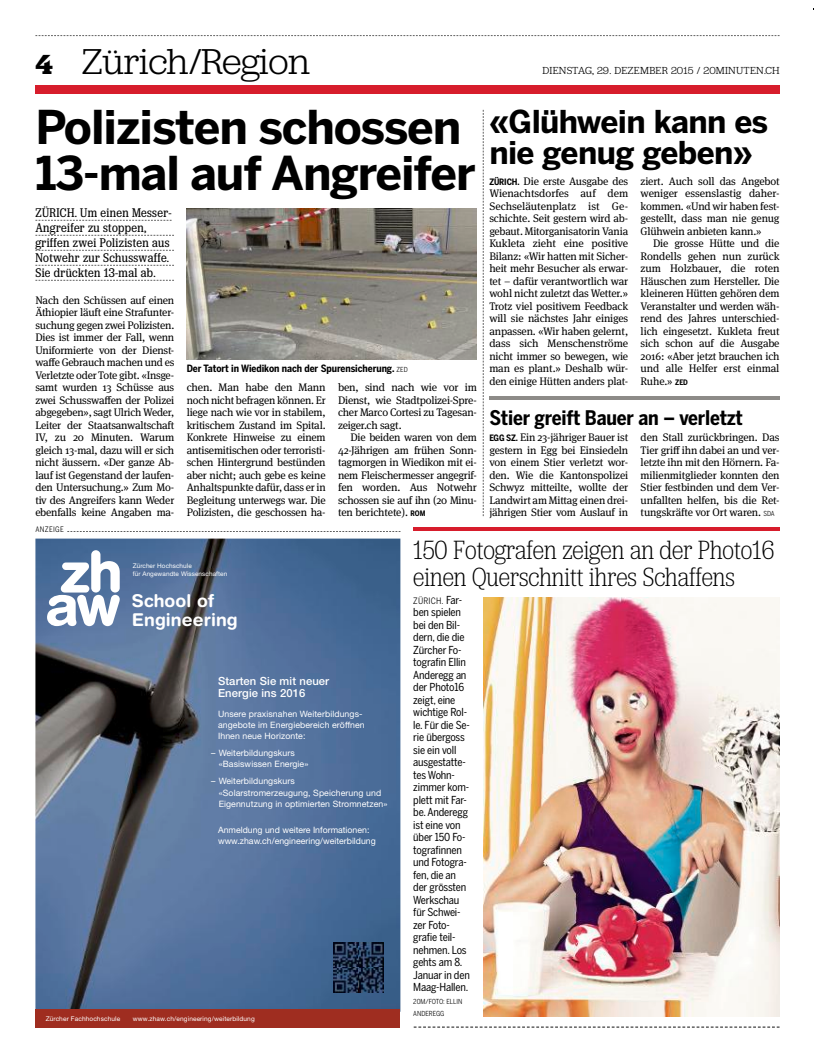
<style>
.page{position:relative;width:815px;height:1063px;background:#fff}
.page>*{position:absolute;margin:0;border:0;box-sizing:border-box;transform-origin:0 0}
.t1{font:700 46.25px/46.2px "Benton Sans";letter-spacing:-.025em;color:#000}
.t2{font:300 37.5px "Jubilat";letter-spacing:-.01em;color:#000}
.t3{font:700 31.25px/31.2px "Benton Sans";letter-spacing:-.02em;color:#000}
.t4{font:300 27.5px/26.2px "Jubilat Cond";color:#000}
.t5{font:700 20px "Benton Sans Cond";letter-spacing:-.01em;color:#000}
.t6{font:700 17.75px/18.5px "Helvetica Rounded LT";letter-spacing:.005em;color:#fff}
.t7{font:13.12px/15px "Jubilat Cond";letter-spacing:.025em;color:#000}
.t8{font:500 11.25px/12.1px "Helvetica Neue";letter-spacing:.01em;color:#fff}
.t9{font:11px/12.5px "Meta Serif OT";letter-spacing:-.02em;color:#000;text-align:justify}
.t10{font:11px/12.5px "Benton Sans Cond";letter-spacing:-.015em;color:#000}
.t11{font:300 10.62px "Jubilat";letter-spacing:.02em;color:#000}
.t12{font:700 10px "Benton Sans Cond";letter-spacing:-.005em;color:#000}
.t13{font:8.75px/11.2px "Helvetica Neue";letter-spacing:.01em;color:#fff}
.t14{font:8.75px "Benton Sans Cond";letter-spacing:.02em;color:#000}
.t15{font:7.5px "Benton Sans Cond";letter-spacing:.04em;color:#000}
.t16{font:6.88px/12.5px "Benton Sans Cond";color:#000}
.t17{font:6.5px "Helvetica Neue";letter-spacing:.02em;color:#fff}
.t18{font:6.38px/8px "Helvetica Neue";letter-spacing:.015em;color:#fff}
.s1{font-weight:700;font-size:28.75px}
.s2{font-family:"Benton Sans Cond";font-weight:700;font-size:8.75px}
.s3{font-family:"Benton Sans Cond";font-weight:700;font-size:7.5px}
.s4{font-family:"Benton Sans Cond";font-size:6.88px}
.s5{font-weight:400;font-size:6.88px}
.s6{font-size:11px}
</style>
<div class="page">
<img style="left:35px;top:539px;width:365px;height:470px">
<div style="left:35px;top:1009px;width:365px;height:19px;background:#9f2d20"></div>
<svg style="left:47px;top:550px;width:73px;height:76px"></svg>
<img style="left:334px;top:943px;width:50px;height:49px">
<div style="left:35px;top:85px;width:745px;height:9px;background:#d71d2c"></div>
<svg style="left:35px;top:35px;width:745px;height:1px"></svg>
<svg style="left:67px;top:531px;width:333px;height:1px"></svg>
<svg style="left:414px;top:1027px;width:366px;height:1px"></svg>
<svg style="left:483px;top:110px;width:1px;height:406px"></svg>
<svg style="left:35px;top:220px;width:137px;height:1px"></svg>
<svg style="left:35px;top:235px;width:139px;height:1px"></svg>
<svg style="left:35px;top:250px;width:139px;height:1px"></svg>
<svg style="left:35px;top:265px;width:139px;height:1px"></svg>
<svg style="left:35px;top:280px;width:139px;height:1px"></svg>
<img style="left:483px;top:597px;width:297px;height:419px">
<img style="left:187px;top:208px;width:290px;height:152px">
<hr style="left:489px;top:396px;width:291px;height:4px;background:#8d8b88">
<hr style="left:413px;top:527px;width:367px;height:4px;background:#d71d2c">
<h2 class="t2" style="left:35px;top:43px;width:276px"><span class="s1">4</span> Zürich/Region</h2>
<p class="t11" style="left:543px;top:65px;width:239px">DIENSTAG, 29. DEZEMBER 2015 / 20MINUTEN.CH</p>
<h1 class="t1" style="left:35px;top:103px;width:442px">Polizisten schossen<br>13-mal auf Angreifer</h1>
<h3 class="t3" style="left:489px;top:106px;width:280px">«Glühwein kann es nie genug geben»</h3>
<p class="t9" style="left:489px;top:175px;width:140px"><span class="s2">ZÜRICH.</span> Die erste Ausgabe des Wienachtsdorfes auf dem Sechseläutenplatz ist Ge&shy;schichte. Seit gestern wird ab&shy;gebaut. Mitorganisatorin Vania Kukleta zieht eine positive Bilanz: «Wir hatten mit Sicher&shy;heit mehr Besucher als erwar&shy;tet – dafür verantwortlich war wohl nicht zuletzt das Wetter.» Trotz viel positivem Feedback will sie nächstes Jahr einiges anpassen. «Wir haben gelernt, dass sich Menschenströme nicht immer so bewegen, wie man es plant.» Deshalb wür&shy;den einige Hütten anders plat-</p>
<p class="t9" style="left:641px;top:175px;width:140px">ziert. Auch soll das Angebot weniger essenslastig daher&shy;kommen. «Und wir haben fest&shy;gestellt, dass man nie genug Glühwein anbieten kann.»</p>
<p class="t7" style="left:35px;top:205px;width:138px">ZÜRICH. Um einen Messer-<br>Angreifer zu stoppen, griffen zwei Polizisten aus<br>Notwehr zur Schusswaffe.<br>Sie drückten 13-mal ab.</p>
<p class="t9" style="left:35px;top:294px;width:140px">Nach den Schüssen auf einen Äthiopier läuft eine Strafunter&shy;suchung gegen zwei Polizisten.<br>Dies ist immer der Fall, wenn Uniformierte von der Dienst&shy;waffe Gebrauch machen und es Verletzte oder Tote gibt. «Insge&shy;samt wurden 13 Schüsse aus zwei Schusswaffen der Polizei abgegeben», sagt Ulrich Weder, Leiter der Staatsanwaltschaft IV, zu 20 Minuten. Warum gleich 13-mal, dazu will er sich nicht äussern. «Der ganze Ab&shy;lauf ist Gegenstand der laufen&shy;den Untersuchung.» Zum Mo&shy;tiv des Angreifers kann Weder ebenfalls keine Angaben ma-</p>
<p class="t9" style="left:641px;top:238px;width:140px;text-indent:12px">Die grosse Hütte und die Rondells gehen nun zurück zum Holzbauer, die roten Häuschen zum Hersteller. Die kleineren Hütten gehören dem Veranstalter und werden wäh&shy;rend des Jahres unterschied&shy;lich eingesetzt. Kukleta freut sich schon auf die Ausgabe 2016: «Aber jetzt brauchen ich und alle Helfer erst einmal Ruhe.» <span class="s3">ZED</span></p>
<h3 class="t5" style="left:489px;top:406px;width:255px">Stier greift Bauer an – verletzt</h3>
<p class="t9" style="left:489px;top:431px;width:140px"><span class="s2">EGG SZ.</span> Ein 23-jähriger Bauer ist gestern in Egg bei Einsiedeln von einem Stier verletzt wor&shy;den. Wie die Kantonspolizei Schwyz mitteilte, wollte der Landwirt am Mittag einen drei&shy;jährigen Stier vom Auslauf in</p>
<p class="t9" style="left:641px;top:431px;width:140px">den Stall zurückbringen. Das Tier griff ihn dabei an und ver&shy;letzte ihn mit den Hörnern. Fa&shy;milienmitglieder konnten den Stier festbinden und dem Ver&shy;unfallten helfen, bis die Ret&shy;tungskräfte vor Ort waren. <span class="s4">SDA</span></p>
<p class="t12" style="left:187px;top:363px;width:223px">Der Tatort in Wiedikon nach der Spurensicherung. <span class="s5">ZED</span></p>
<p class="t9" style="left:187px;top:381px;width:140px">chen. Man habe den Mann noch nicht befragen können. Er liege nach wie vor in stabilem, kritischem Zustand im Spital.<br>Konkrete Hinweise zu einem antisemitischen oder terroristi&shy;schen Hintergrund bestünden aber nicht; auch gebe es keine Anhaltspunkte dafür, dass er in Begleitung unterwegs war. Die Polizisten, die geschossen ha-</p>
<p class="t9" style="left:338px;top:381px;width:140px">ben, sind nach wie vor im Dienst, wie Stadtpolizei-Spre&shy;cher Marco Cortesi zu Tagesan&shy;zeiger.ch sagt.</p>
<p class="t9" style="left:338px;top:431px;width:140px;text-indent:12px">Die beiden waren von dem 42-Jährigen am frühen Sonn&shy;tagmorgen in Wiedikon mit ei&shy;nem Fleischermesser angegrif&shy;fen worden. Aus Notwehr schossen sie auf ihn (20 Minu&shy;ten berichtete). <span class="s3">ROM</span></p>
<h3 class="t4" style="left:413px;top:537px;width:362px">150 Fotografen zeigen an der Photo16 einen Querschnitt ihres Schaffens</h3>
<p class="t14" style="left:413px;top:595px;width:50px">ZÜRICH. <span class="s6">Far-</span></p>
<p class="t10" style="left:413px;top:606px;width:58px">ben spielen bei den Bil&shy;dern, die die<br>Zürcher Fo&shy;tografin Ellin<br>Anderegg an der Photo16 zeigt, eine wichtige Rol&shy;le. Für die Se&shy;rie übergoss sie ein voll ausgestatte&shy;tes Wohn&shy;zimmer kom&shy;plett mit Far&shy;be. Anderegg ist eine von über 150 Fo&shy;tografinnen und Fotogra&shy;fen, die an der grössten<br>Werkschau für Schwei&shy;zer Foto&shy;grafie teil&shy;nehmen. Los gehts am 8.<br>Januar in den<br>Maag-Hallen.</p>
<p class="t16" style="left:413px;top:995px;width:51px">20M/FOTO: ELLIN<br>ANDEREGG</p>
<p class="t15" style="left:35px;top:525px;width:30px">ANZEIGE</p>
<p class="t18" style="left:133px;top:562px;width:96px">Zürcher Hochschule<br>für Angewandte Wissenschaften</p>
<h3 class="t6" style="left:132px;top:592px;width:107px">School of<br>Engineering</h3>
<p class="t8" style="left:218px;top:674px;width:113px">Starten Sie mit neuer<br>Energie ins 2016</p>
<p class="t13" style="left:218px;top:708px;width:148px">Unsere praxisnahen Weiterbildungs&shy;angebote im Energiebereich eröffnen<br>Ihnen neue Horizonte:</p>
<p class="t13" style="left:219px;top:747px;width:91px;text-indent:-8px">– Weiterbildungskurs «Basiswissen Energie»</p>
<p class="t13" style="left:219px;top:776px;width:170px;text-indent:-8px">– Weiterbildungskurs «Solarstromerzeugung, Speicherung und<br>Eigennutzung in optimierten Stromnetzen»</p>
<p class="t13" style="left:218px;top:825px;width:159px">Anmeldung und weitere Informationen: www.zhaw.ch/engineering/weiterbildung</p>
<p class="t17" style="left:46px;top:1014px;width:76px">Zürcher Fachhochschule</p>
<p class="t17" style="left:133px;top:1014px;width:123px">www.zhaw.ch/engineering/weiterbildung</p>
</div>
